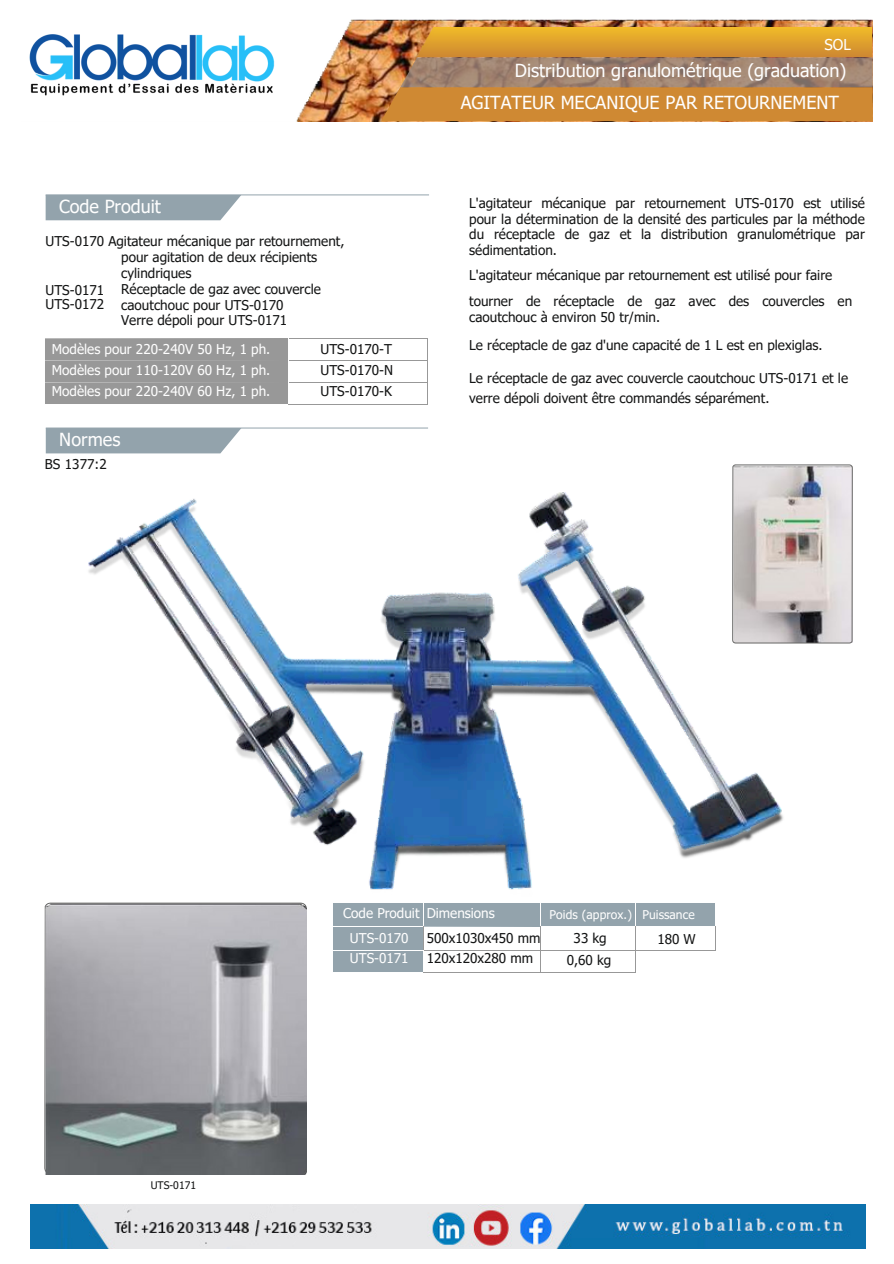
<style>
.page{position:relative;width:894px;height:1264px;background:#fff}
.page>*{position:absolute;margin:0;border:0;box-sizing:border-box;transform-origin:0 0}
.t1{font:18px "Tahoma";color:#fefefe}
.t2{font:15px "Tahoma";color:#fefefe}
.t3{font:13.5px/15.8px "Tahoma";color:#141515}
.t4{font:13.5px/20.2px "Tahoma";color:#fefefe}
.t5{font:12px "Tahoma";letter-spacing:.01em;color:#fefefe}
.t6{font:10.5px "Tahoma";color:#141515}
.s1{color:#fefefe}
</style>
<div class="page">
<img style="left:296px;top:20px;width:575px;height:101px">
<svg style="left:381px;top:57px;width:491px;height:64px;background:#b7844e"></svg>
<img style="left:417px;top:28px;width:454px;height:29px">
<img style="left:88px;top:492px;width:696px;height:398px">
<div style="left:332px;top:903px;width:91px;height:23px;background:#93a3ac"></div>
<div style="left:423px;top:903px;width:116px;height:23px;background:#93a3ac"></div>
<div style="left:540px;top:903px;width:94px;height:23px;background:#93a3ac"></div>
<div style="left:635px;top:903px;width:80px;height:23px;background:#93a3ac"></div>
<div style="left:332px;top:926px;width:91px;height:24px;background:#93a3ac"></div>
<hr style="left:332px;top:926px;width:91px;height:1px;background:#fefefe">
<div style="left:332px;top:950px;width:91px;height:21px;background:#93a3ac"></div>
<hr style="left:332px;top:950px;width:91px;height:1px;background:#fefefe">
<hr style="left:423px;top:950px;width:116px;height:1px;background:#989898">
<hr style="left:540px;top:950px;width:94px;height:1px;background:#989898">
<hr style="left:635px;top:950px;width:80px;height:1px;background:#989898">
<svg style="left:715px;top:926px;width:1px;height:25px"></svg>
<svg style="left:332px;top:903px;width:1px;height:68px"></svg>
<svg style="left:423px;top:903px;width:1px;height:48px"></svg>
<hr style="left:423px;top:971px;width:116px;height:1px;background:#989898">
<svg style="left:539px;top:903px;width:1px;height:48px"></svg>
<hr style="left:540px;top:971px;width:94px;height:1px;background:#989898">
<svg style="left:634px;top:903px;width:1px;height:48px"></svg>
<svg style="left:732px;top:464px;width:120px;height:179px;background:#c6c1c1"></svg>
<div style="left:46px;top:429px;width:195px;height:24px;background:#93a3ac"></div>
<hr style="left:46px;top:428px;width:382px;height:1px;background:#93a3ac">
<img style="left:45px;top:903px;width:261px;height:271px">
<div style="left:46px;top:196px;width:195px;height:24px;background:#93a3ac"></div>
<hr style="left:46px;top:195px;width:383px;height:1px;background:#93a3ac">
<div style="left:45px;top:338px;width:243px;height:22px;background:#989898"></div>
<hr style="left:45px;top:338px;width:243px;height:1px;background:#fefefe">
<hr style="left:288px;top:338px;width:139px;height:1px;background:#989898">
<div style="left:45px;top:360px;width:243px;height:22px;background:#989898"></div>
<hr style="left:45px;top:360px;width:243px;height:1px;background:#fefefe">
<hr style="left:288px;top:360px;width:139px;height:1px;background:#989898">
<div style="left:45px;top:382px;width:243px;height:22px;background:#989898"></div>
<hr style="left:45px;top:382px;width:243px;height:1px;background:#fefefe">
<hr style="left:288px;top:382px;width:139px;height:1px;background:#989898">
<hr style="left:288px;top:404px;width:139px;height:1px;background:#989898">
<svg style="left:427px;top:338px;width:1px;height:67px"></svg>
<img style="left:29px;top:34px;width:245px;height:62px">
<img style="left:30px;top:1204px;width:835px;height:44px">
<h5 class="t2" style="left:824px;top:35px;width:28px">SOL</h5>
<h5 class="t1" style="left:59px;top:195px;width:103px">Code Produit</h5>
<h2 class="t3" style="left:46px;top:233px;width:300px">UTS-0170 Agitateur mécanique par retournement,</h2>
<p class="t3" style="left:121px;top:249px;width:201px">pour agitation de deux récipients cylindriques<br>Réceptacle de gaz avec couvercle caoutchouc pour UTS-0170<br>Verre dépoli pour UTS-0171</p>
<h4 class="t3" style="left:46px;top:283px;width:60px;line-height:13.5px">UTS-0171<br>UTS-0172</h4>
<h3 class="t4" style="left:52px;top:339px;width:220px">Modèles pour 220-240V 50 Hz, 1 ph.<br>Modèles pour 110-120V 60 Hz, 1 ph.</h3>
<p class="t4" style="left:52px;top:380px;width:220px">Modèles pour 220-240V 60 Hz, 1 ph.</p>
<h4 class="t3" style="left:320px;top:339px;width:74px;line-height:20.2px">UTS-0170-T<br>UTS-0170-N</h4>
<h3 class="t3" style="left:320px;top:383px;width:73px">UTS-0170-K</h3>
<h4 class="t1" style="left:59px;top:428px;width:63px">Normes</h4>
<h1 class="t3" style="left:45px;top:456px;width:64px">BS 1377:2</h1>
<h3 class="t1" style="left:514px;top:59px;width:333px">Distribution granulométrique (graduation)</h3>
<p class="t1" style="left:460px;top:90px;width:379px">AGITATEUR MECANIQUE PAR RETOURNEMENT</p>
<h4 class="t3" style="left:469px;top:194px;width:397px;text-align:justify">L'agitateur mécanique par retournement UTS-0170 est utilisé pour la détermination de la densité des particules par la méthode du réceptacle de gaz et la distribution granulométrique par sédimentation.</h4>
<h4 class="t3" style="left:469px;top:266px;width:364px">L'agitateur mécanique par retournement est utilisé pour faire</h4>
<h4 class="t3" style="left:469px;top:293px;width:45px">tourner</h4>
<h4 class="t3" style="left:526px;top:293px;width:16px">de</h4>
<h4 class="t3" style="left:553px;top:293px;width:62px">réceptacle</h4>
<h4 class="t3" style="left:627px;top:293px;width:16px">de</h4>
<p class="t3" style="left:654px;top:293px;width:22px">gaz</p>
<h2 class="t3" style="left:688px;top:293px;width:29px">avec</h2>
<h3 class="t3" style="left:728px;top:293px;width:22px">des</h3>
<p class="t3" style="left:762px;top:293px;width:64px">couvercles</p>
<p class="t3" style="left:837px;top:293px;width:16px">en</p>
<p class="t3" style="left:469px;top:302px;width:355px;line-height:28.2px">caoutchouc à environ 50 tr/min.<br>Le réceptacle de gaz d'une capacité de 1 L est en plexiglas.</p>
<p class="t3" style="left:469px;top:367px;width:380px;line-height:20.2px">Le réceptacle de gaz avec couvercle caoutchouc UTS-0171 et le verre dépoli doivent être commandés séparément.</p>
<p class="t6" style="left:151px;top:1178px;width:47px">UTS-0171</p>
<h4 class="t4" style="left:343px;top:900px;width:78px;line-height:24.8px;text-align:center">Code Produit<br>UTS-0170</h4>
<h4 class="t4" style="left:350px;top:947px;width:60px">UTS-0171</h4>
<h4 class="t3" style="left:426px;top:900px;width:115px;line-height:24.8px"><span class="s1">Dimensions<br></span>500x1030x450 mm</h4>
<h4 class="t3" style="left:426px;top:950px;width:108px">120x120x280 mm</h4>
<p class="t5" style="left:549px;top:906px;width:84px">Poids (approx.)</p>
<h4 class="t5" style="left:642px;top:906px;width:54px">Puissance</h4>
<h4 class="t3" style="left:566px;top:927px;width:46px;line-height:21.3px;text-align:center">33 kg<br>0,60 kg</h4>
<h4 class="t3" style="left:657px;top:930px;width:40px">180 W</h4>
</div>
